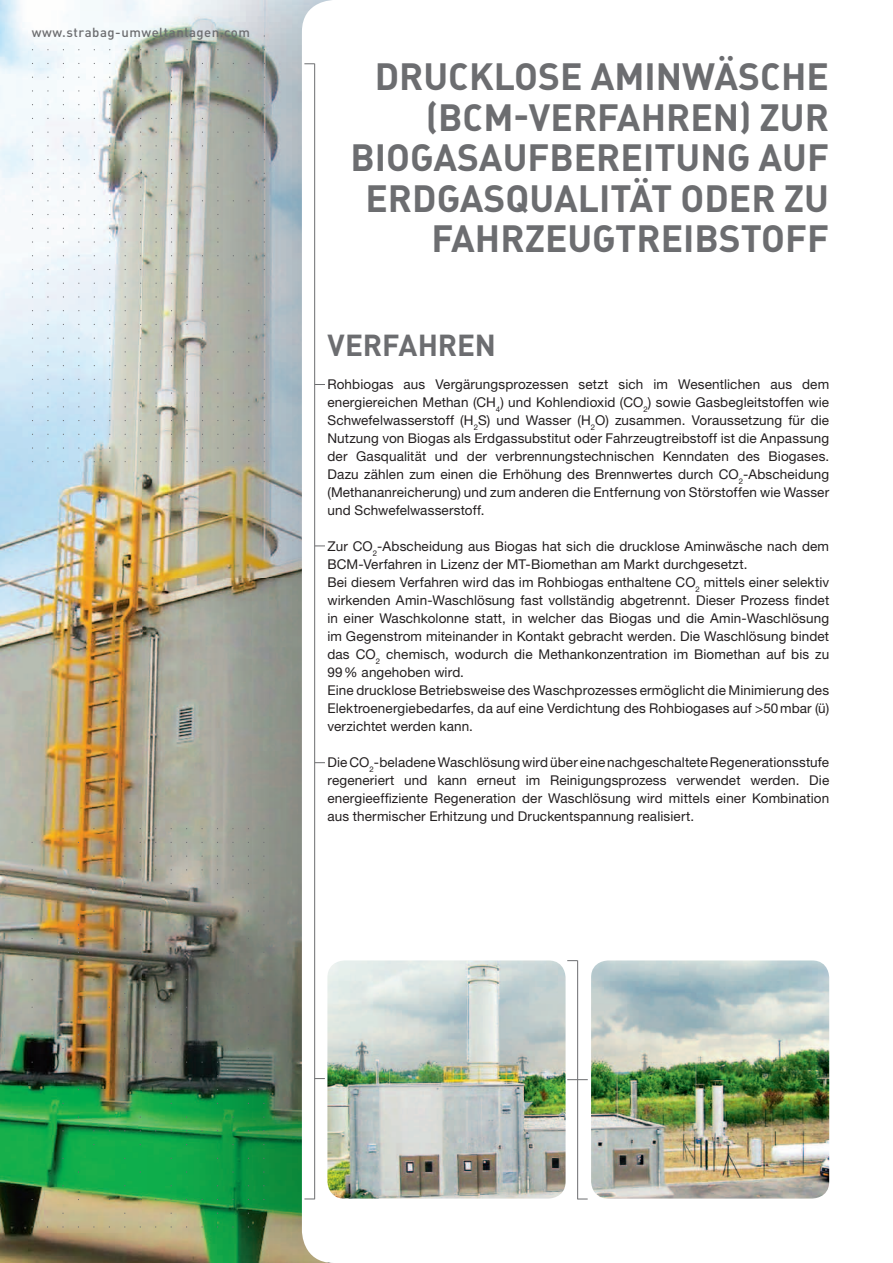
<style>
.page{position:relative;width:893px;height:1263px;background:#fff}
.page>*{position:absolute;margin:0;border:0;box-sizing:border-box;transform-origin:0 0}
.t1{font:700 37.5px/40.5px "DIN Pro";color:#6c6d70;text-align:right}
.t2{font:700 30px "DIN Pro";letter-spacing:-.005em;color:#6c6d70}
.t3{font:13.5px/18px "Helvetica Neue LT Pro";letter-spacing:.01em;color:#231f20;text-align:justify}
.t4{font:500 13.05px "DIN Pro";letter-spacing:.04em;color:#6c6d70}
</style>
<div class="page">
<img style="left:0;top:0;width:328px;height:1263px">
<div style="left:302px;top:0;width:591px;height:1263px;background:#fff;border-radius:32px"></div>
<hr style="left:314px;top:64px;width:1px;height:1135px;background:#6c6d70">
<img style="left:327px;top:960px;width:502px;height:238px">
<svg style="left:567px;top:1079px;width:21px;height:1px"></svg>
<hr style="left:577px;top:960px;width:1px;height:239px;background:#6c6d70">
<p class="t4" style="left:32px;top:23px;width:220px">www.strabag-umweltanlagen.com</p>
<h1 class="t1" style="left:350px;top:55px;width:480px">DRUCKLOSE AMINWÄSCHE (BCM-VERFAHREN) ZUR<br>BIOGASAUFBEREITUNG AUF<br>ERDGASQUALITÄT ODER ZU<br>FAHRZEUGTREIBSTOFF</h1>
<h2 class="t2" style="left:328px;top:325px;width:170px">VERFAHREN</h2>
<p class="t3" style="left:327px;top:375px;width:503px">Rohbiogas aus Vergärungsprozessen setzt sich im Wesentlichen aus dem energiereichen Methan (CH<sub>4</sub>) und Kohlendioxid (CO<sub>2</sub>) sowie Gasbegleitstoffen wie Schwefelwasserstoff (H<sub>2</sub>S) und Wasser (H<sub>2</sub>O) zusammen. Voraussetzung für die Nutzung von Biogas als Erdgassubstitut oder Fahrzeugtreibstoff ist die Anpassung der Gasqualität und der verbrennungstechnischen Kenndaten des Biogases.<br>Dazu zählen zum einen die Erhöhung des Brennwertes durch CO<sub>2</sub>-Abscheidung (Methananreicherung) und zum anderen die Entfernung von Störstoffen wie Wasser und Schwefelwasserstoff.</p>
<p class="t3" style="left:327px;top:537px;width:503px;text-align:left">Zur CO<sub>2</sub>-Abscheidung aus Biogas hat sich die drucklose Aminwäsche nach dem BCM-Verfahren in Lizenz der MT-Biomethan am Markt durchgesetzt.<br>Bei diesem Verfahren wird das im Rohbiogas enthaltene CO<sub>2</sub> mittels einer selektiv wirkenden Amin-Waschlösung fast vollständig abgetrennt. Dieser Prozess findet in einer Waschkolonne statt, in welcher das Biogas und die Amin-Waschlösung im Gegenstrom miteinander in Kontakt gebracht werden. Die Waschlösung bindet das CO<sub>2</sub> chemisch, wodurch die Methankonzentration im Biomethan auf bis zu 99 % angehoben wird.<br>Eine drucklose Betriebsweise des Waschprozesses ermöglicht die Minimierung des Elektroenergiebedarfes, da auf eine Verdichtung des Rohbiogases auf &gt;50 mbar (ü) verzichtet werden kann.</p>
<p class="t3" style="left:327px;top:753px;width:503px">Die CO<sub>2</sub>-beladene Waschlösung wird über eine nachgeschaltete Regenerationsstufe regeneriert und kann erneut im Reinigungsprozess verwendet werden. Die energieeffiziente Regeneration der Waschlösung wird mittels einer Kombination aus thermischer Erhitzung und Druckentspannung realisiert.</p>
</div>
